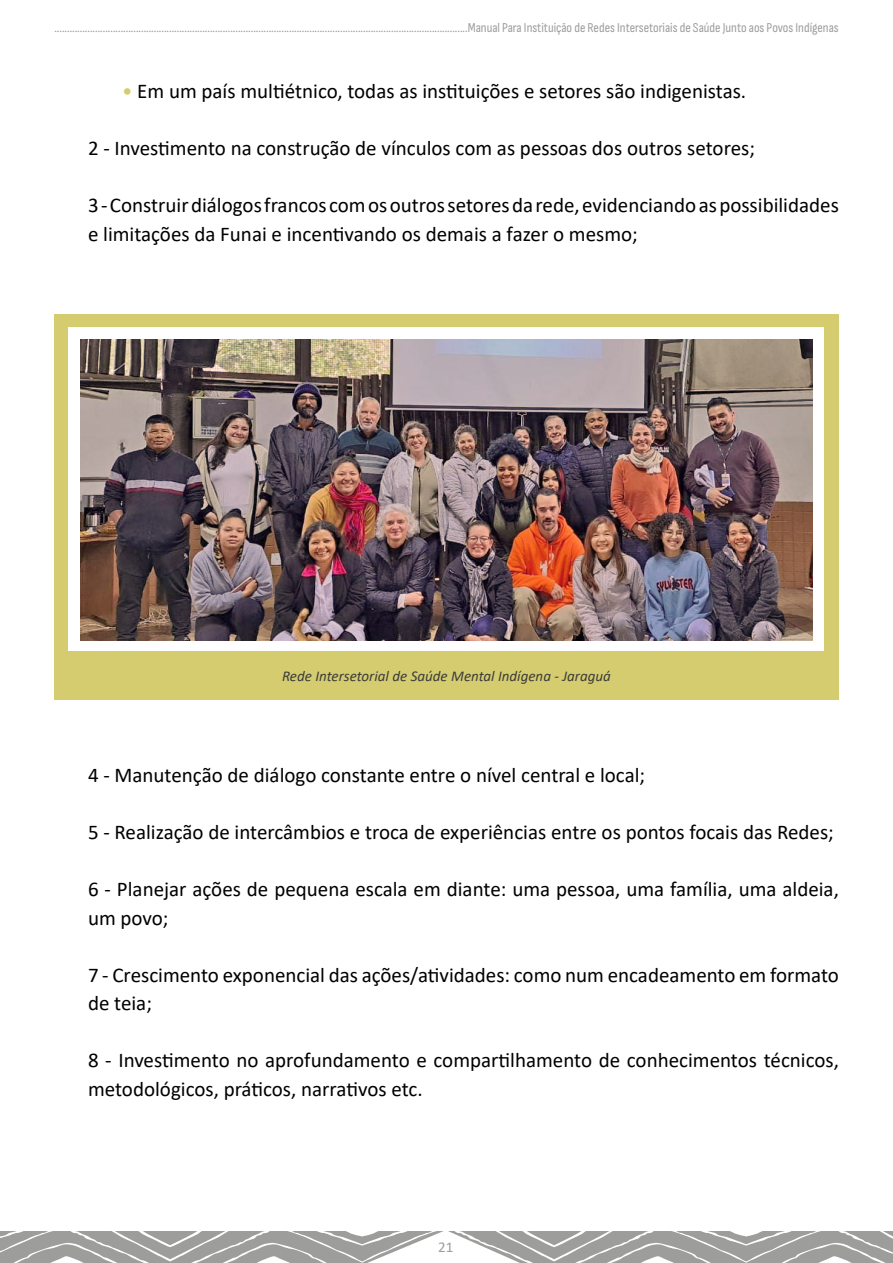
<style>
.page{position:relative;width:893px;height:1263px;background:#fff}
.page>*{position:absolute;margin:0;border:0;box-sizing:border-box;transform-origin:0 0}
.t1{font:21px/28.5px "Calibri";color:#000}
.t2{font:italic 15px "Calibri";color:#3c3c3b}
.t3{font:15px "Calibri";color:#9d9d9c}
.t4{font:13.5px "Sofia Sans Condensed";color:#9d9d9c}
.s1{color:#d5cc6f}
</style>
<div class="page">
<svg style="left:0;top:1231px;width:893px;height:32px"></svg>
<div style="left:54px;top:314px;width:785px;height:385px;background:#d5cc6f"></div>
<div style="left:69px;top:327px;width:755px;height:324px;background:#fff"></div>
<img style="left:80px;top:339px;width:733px;height:301px">
<p class="t4" style="left:54px;top:21px;width:786px">..................................................................................................................................................................Manual Para Instituição de Redes Intersetoriais de Saúde Junto aos Povos Indígenas</p>
<p class="t1" style="left:122px;top:77px;width:626px"><span class="s1">•</span> Em um país multiétnico, todas as instituições e setores são indigenistas.</p>
<p class="t1" style="left:88px;top:133px;width:668px">2 - Investimento na construção de vínculos com as pessoas dos outros setores;</p>
<p class="t1" style="left:88px;top:190px;width:752px">3 - Construir diálogos francos com os outros setores da rede, evidenciando as possibilidades e limitações da Funai e incentivando os demais a fazer o mesmo;</p>
<p class="t2" style="left:282px;top:665px;width:330px">Rede Intersetorial de Saúde Mental Indígena - Jaraguá</p>
<p class="t1" style="left:88px;top:760px;width:559px">4 - Manutenção de diálogo constante entre o nível central e local;</p>
<p class="t1" style="left:88px;top:817px;width:747px">5 - Realização de intercâmbios e troca de experiências entre os pontos focais das Redes;</p>
<p class="t1" style="left:88px;top:874px;width:752px">6 - Planejar ações de pequena escala em diante: uma pessoa, uma família, uma aldeia, um povo;</p>
<p class="t1" style="left:88px;top:960px;width:752px">7 - Crescimento exponencial das ações/atividades: como num encadeamento em formato de teia;</p>
<p class="t1" style="left:88px;top:1045px;width:752px">8 - Investimento no aprofundamento e compartilhamento de conhecimentos técnicos, metodológicos, práticos, narrativos etc.</p>
<p class="t3" style="left:438px;top:1236px;width:17px">21</p>
</div>
